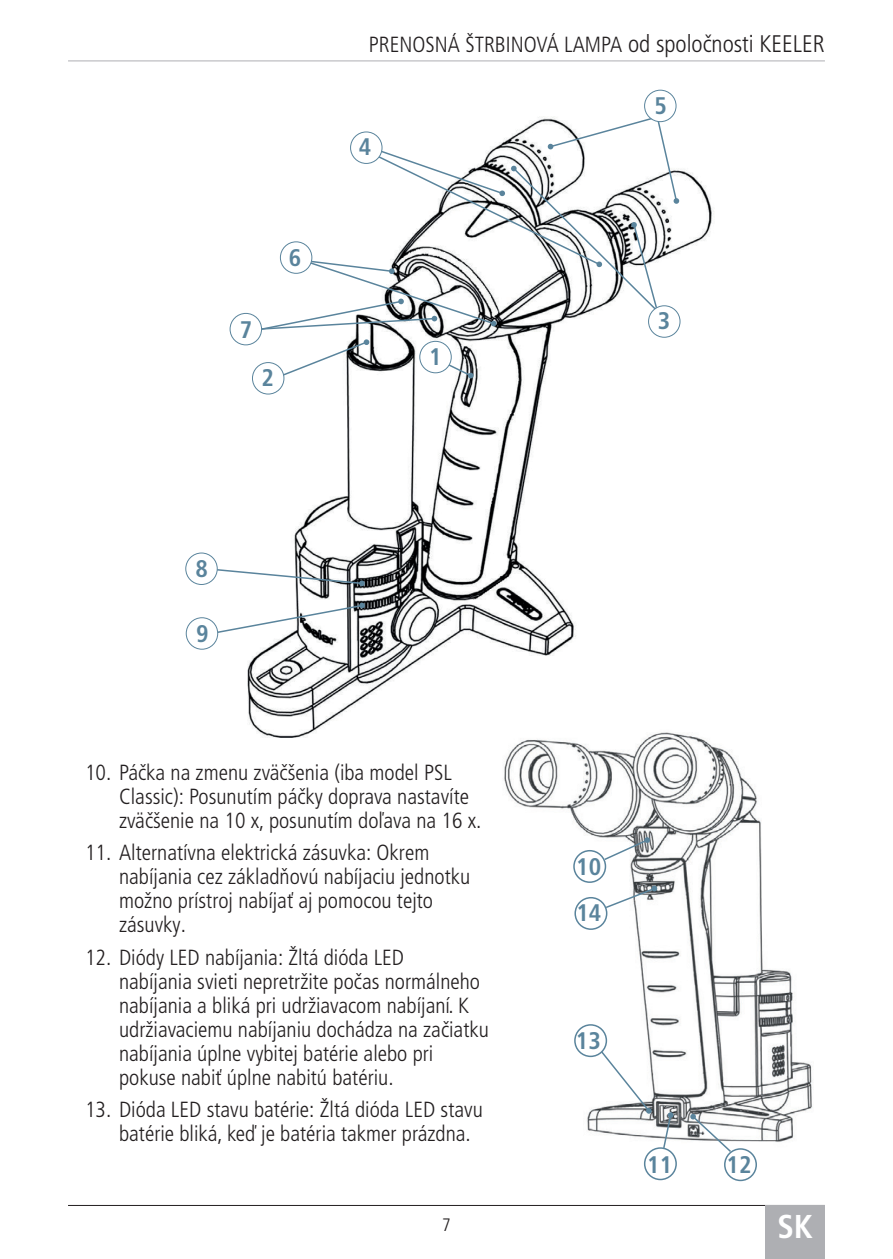
<style>
.page{position:relative;width:893px;height:1259px;background:#fff}
.page>*{position:absolute;margin:0;border:0;box-sizing:border-box;transform-origin:0 0}
.t1{font:700 condensed 33px "Frutiger LT Pro";color:#fff}
.t2{font:700 condensed 24px "Frutiger LT Pro";color:#5a849c}
.t3{font:300 condensed 21.9px/24px "Frutiger LT Pro";color:#231f20}
.t4{font:300 condensed 18px "Frutiger LT Pro";color:#231f20}
.s1{font-size:24px}
</style>
<div class="page">
<hr style="left:68px;top:1205px;width:757px;height:1px;background:#231f20">
<div style="left:765px;top:1205px;width:60px;height:54px;background:#aeafb3"></div>
<hr style="left:68px;top:60px;width:757px;height:1px;background:#aeafb3">
<img style="left:247px;top:170px;width:467px;height:567px">
<svg style="left:445px;top:362px;width:28px;height:16px"></svg>
<svg style="left:467px;top:372px;width:7px;height:7px"></svg>
<svg style="left:281px;top:340px;width:88px;height:37px"></svg>
<div style="left:363px;top:339px;width:7px;height:6px;background:#5a849c;border-radius:2px"></div>
<svg style="left:258px;top:116px;width:421px;height:215px"></svg>
<svg style="left:213px;top:568px;width:152px;height:18px"></svg>
<svg style="left:214px;top:602px;width:151px;height:32px"></svg>
<div style="left:649px;top:306px;width:31px;height:31px;background:#fff;border-radius:50%"></div>
<div style="left:648px;top:305px;width:32px;height:33px;border:1px solid #5a849c;border-radius:50%"></div>
<div style="left:645px;top:90px;width:31px;height:32px;background:#fff;border-radius:50%"></div>
<div style="left:644px;top:90px;width:32px;height:32px;border:1px solid #5a849c;border-radius:50%"></div>
<div style="left:351px;top:132px;width:31px;height:31px;background:#fff;border-radius:50%"></div>
<div style="left:350px;top:132px;width:32px;height:32px;border:1px solid #5a849c;border-radius:50%"></div>
<div style="left:280px;top:242px;width:32px;height:31px;background:#fff;border-radius:50%"></div>
<div style="left:280px;top:241px;width:32px;height:33px;border:1px solid #5a849c;border-radius:50%"></div>
<div style="left:230px;top:313px;width:32px;height:32px;background:#fff;border-radius:50%"></div>
<div style="left:230px;top:313px;width:32px;height:32px;border:1px solid #5a849c;border-radius:50%"></div>
<div style="left:252px;top:362px;width:32px;height:32px;background:#fff;border-radius:50%"></div>
<div style="left:252px;top:362px;width:32px;height:32px;border:1px solid #5a849c;border-radius:50%"></div>
<div style="left:420px;top:341px;width:31px;height:32px;background:#fff;border-radius:50%"></div>
<div style="left:419px;top:341px;width:33px;height:32px;border:1px solid #5a849c;border-radius:50%"></div>
<div style="left:186px;top:553px;width:31px;height:31px;background:#fff;border-radius:50%"></div>
<div style="left:185px;top:552px;width:33px;height:33px;border:1px solid #5a849c;border-radius:50%"></div>
<div style="left:186px;top:618px;width:32px;height:31px;background:#fff;border-radius:50%"></div>
<div style="left:186px;top:617px;width:32px;height:32px;border:1px solid #5a849c;border-radius:50%"></div>
<img style="left:491px;top:727px;width:322px;height:425px">
<svg style="left:604px;top:886px;width:52px;height:23px"></svg>
<div style="left:651px;top:885px;width:7px;height:6px;background:#5a849c;border-radius:50%"></div>
<svg style="left:690px;top:1113px;width:43px;height:40px"></svg>
<svg style="left:662px;top:1112px;width:12px;height:37px"></svg>
<svg style="left:603px;top:837px;width:47px;height:24px"></svg>
<svg style="left:599px;top:1049px;width:53px;height:65px"></svg>
<div style="left:575px;top:897px;width:32px;height:32px;background:#fff;border-radius:50%"></div>
<div style="left:574px;top:897px;width:33px;height:33px;border:2px solid #5a849c;border-radius:50%"></div>
<div style="left:575px;top:1025px;width:31px;height:31px;background:#fff;border-radius:50%"></div>
<div style="left:574px;top:1024px;width:33px;height:33px;border:2px solid #5a849c;border-radius:50%"></div>
<div style="left:725px;top:1149px;width:31px;height:31px;background:#fff;border-radius:50%"></div>
<div style="left:724px;top:1148px;width:33px;height:33px;border:2px solid #5a849c;border-radius:50%"></div>
<div style="left:645px;top:1148px;width:31px;height:31px;background:#fff;border-radius:50%"></div>
<div style="left:644px;top:1147px;width:33px;height:33px;border:2px solid #5a849c;border-radius:50%"></div>
<div style="left:574px;top:850px;width:31px;height:32px;background:#fff;border-radius:50%"></div>
<div style="left:573px;top:850px;width:33px;height:33px;border:2px solid #5a849c;border-radius:50%"></div>
<p class="t3" style="left:369px;top:33px;width:458px">PRENOSNÁ ŠTRBINOVÁ LAMPA <span class="s1">od spoločnosti KEELER</span></p>
<p class="t2" style="left:289px;top:244px;width:14px">6</p>
<p class="t2" style="left:240px;top:315px;width:14px">7</p>
<p class="t2" style="left:262px;top:364px;width:14px">2</p>
<p class="t2" style="left:359px;top:133px;width:14px">4</p>
<p class="t2" style="left:429px;top:343px;width:14px">1</p>
<p class="t2" style="left:195px;top:555px;width:14px">8</p>
<p class="t2" style="left:196px;top:619px;width:14px">9</p>
<p class="t3" style="left:119px;top:760px;width:364px;text-indent:-34px">10. Páčka na zmenu zväčšenia (iba model PSL<br>Classic): Posunutím páčky doprava nastavíte zväčšenie na 10 x, posunutím doľava na 16 x.</p>
<p class="t3" style="left:119px;top:841px;width:353px;text-indent:-34px">11. Alternatívna elektrická zásuvka: Okrem nabíjania cez základňovú nabíjaciu jednotku možno prístroj nabíjať aj pomocou tejto zásuvky.</p>
<p class="t3" style="left:119px;top:945px;width:371px;text-indent:-34px">12. Diódy LED nabíjania: Žltá dióda LED<br>nabíjania svieti nepretržite počas normálneho nabíjania a bliká pri udržiavacom nabíjaní. K udržiavaciemu nabíjaniu dochádza na začiatku nabíjania úplne vybitej batérie alebo pri pokuse nabiť úplne nabitú batériu.</p>
<p class="t3" style="left:119px;top:1098px;width:365px;text-indent:-34px">13. Dióda LED stavu batérie: Žltá dióda LED stavu batérie bliká, keď je batéria takmer prázdna.</p>
<p class="t2" style="left:654px;top:92px;width:14px">5</p>
<p class="t2" style="left:658px;top:306px;width:14px">3</p>
<p class="t2" style="left:576px;top:852px;width:26px">10</p>
<p class="t2" style="left:576px;top:898px;width:26px">14</p>
<p class="t2" style="left:576px;top:1026px;width:26px">13</p>
<p class="t2" style="left:647px;top:1150px;width:26px">11</p>
<p class="t2" style="left:727px;top:1150px;width:26px">12</p>
<p class="t4" style="left:442px;top:1214px;width:10px">7</p>
<h1 class="t1" style="left:777px;top:1207px;width:37px">SK</h1>
</div>
